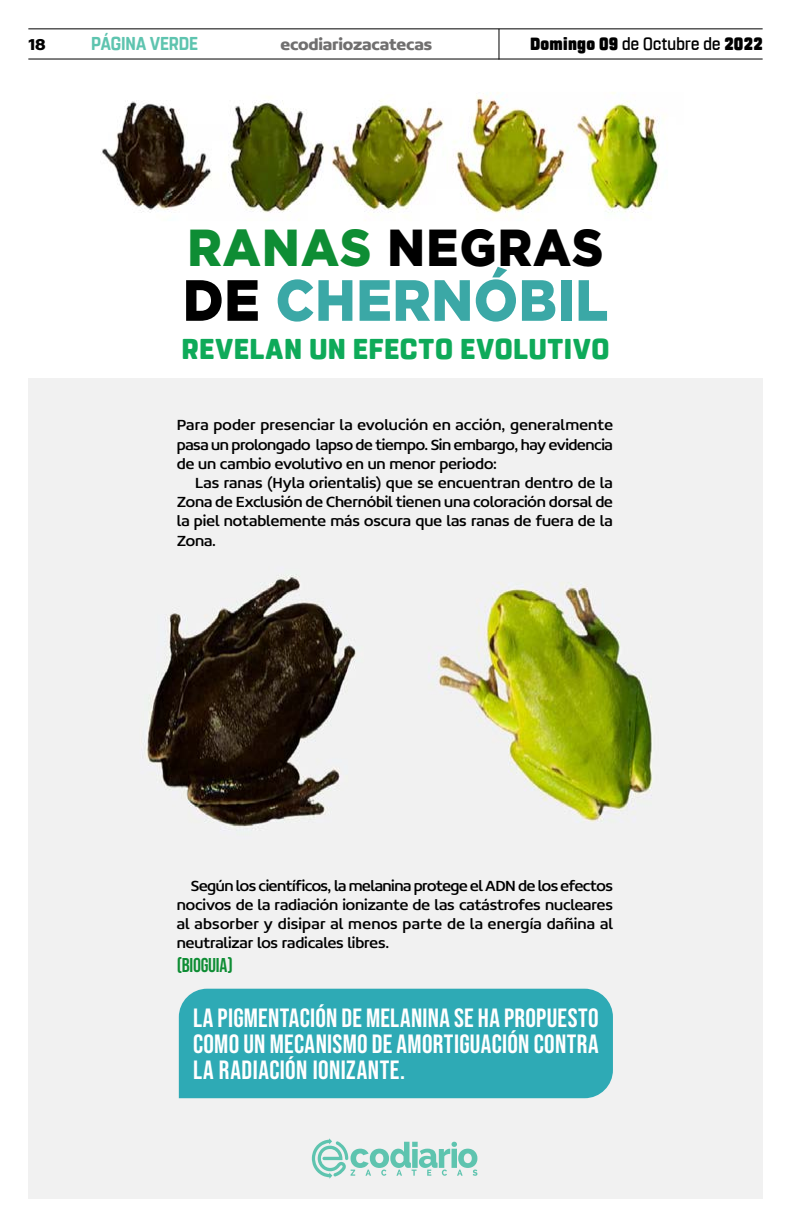
<style>
.page{position:relative;width:791px;height:1225px;background:#fff}
.page>*{position:absolute;margin:0;border:0;box-sizing:border-box;transform-origin:0 0}
.t1{font:900 58px "Gotham";letter-spacing:.01em;color:#3ba8a6;scale:.92 1}
.t2{font:900 52px "Gotham";letter-spacing:.025em;color:#000;scale:.92 1}
.t3{font:800 28.6px "Rohn Rounded";letter-spacing:.02em;color:#0eaa59}
.t4{font:26.4px/26px "Bebas Neue";letter-spacing:.015em;color:#fff;text-align:justify}
.t5{font:20px "Bebas Neue";letter-spacing:-.01em;color:#0e8d34}
.t6{font:700 18.6px "Rohn Rounded";letter-spacing:-.005em;color:#5ec4af;scale:.91 1}
.t7{font:900 17.6px "Rohn Rounded";letter-spacing:.015em;color:#000;scale:.91 1}
.t8{font:700 16.9px "Concord";letter-spacing:-.01em;color:#706f6f}
.t9{font:700 16.9px "Concord";color:#000}
.t10{font:16px/19.2px "Concord";letter-spacing:-.005em;color:#000;text-align:justify}
.s1{font-weight:500}
.s2{color:#0e8d34}
.s3{color:#000}
</style>
<div class="page">
<div style="left:28px;top:378px;width:735px;height:820px;background:#f1f1f1"></div>
<img style="left:147px;top:574px;width:505px;height:253px">
<hr style="left:28px;top:28px;width:735px;height:1px;background:#000">
<hr style="left:28px;top:59px;width:735px;height:1px;background:#000">
<hr style="left:498px;top:29px;width:1px;height:31px;background:#000">
<img style="left:102px;top:92px;width:557px;height:127px">
<div style="left:179px;top:988px;width:434px;height:110px;background:#2eaab5"></div>
<svg style="left:312px;top:1138px;width:165px;height:40px"></svg>
<p class="t9" style="left:28px;top:34px;width:19px">18</p>
<p class="t6" style="left:91px;top:32px;width:119px">PÁGINA VERDE</p>
<p class="t8" style="left:280px;top:34px;width:153px">ecodiariozacatecas</p>
<p class="t7" style="left:530px;top:33px;width:257px">Domingo 09 <span class="s1">de Octubre de</span> 2022</p>
<h2 class="t2" style="left:188px;top:218px;width:453px"><span class="s2">RANAS</span> NEGRAS</h2>
<h1 class="t1" style="left:183px;top:267px;width:464px"><span class="s3">DE</span> CHERNÓBIL</h1>
<h3 class="t3" style="left:181px;top:333px;width:429px">REVELAN UN EFECTO EVOLUTIVO</h3>
<p class="t10" style="left:177px;top:415px;width:438px">Para poder presenciar la evolución en acción, generalmente pasa un prolongado lapso de tiempo. Sin embargo, hay evidencia de un cambio evolutivo en un menor periodo:</p>
<p class="t10" style="left:177px;top:473px;width:438px;text-indent:18px">Las ranas (Hyla orientalis) que se encuentran dentro de la Zona de Exclusión de Chernóbil tienen una coloración dorsal de la piel notablemente más oscura que las ranas de fuera de la Zona.</p>
<p class="t10" style="left:177px;top:875px;width:438px;text-indent:14px">Según los científicos, la melanina protege el ADN de los efectos nocivos de la radiación ionizante de las catástrofes nucleares al absorber y disipar al menos parte de la energía dañina al neutralizar los radicales libres.</p>
<p class="t5" style="left:177px;top:954px;width:58px">(BIOGUIA)</p>
<h3 class="t4" style="left:193px;top:1004px;width:407px">LA PIGMENTACIÓN DE MELANINA SE HA PROPUESTO COMO UN MECANISMO DE AMORTIGUACIÓN CONTRA LA RADIACIÓN IONIZANTE.</h3>
</div>
